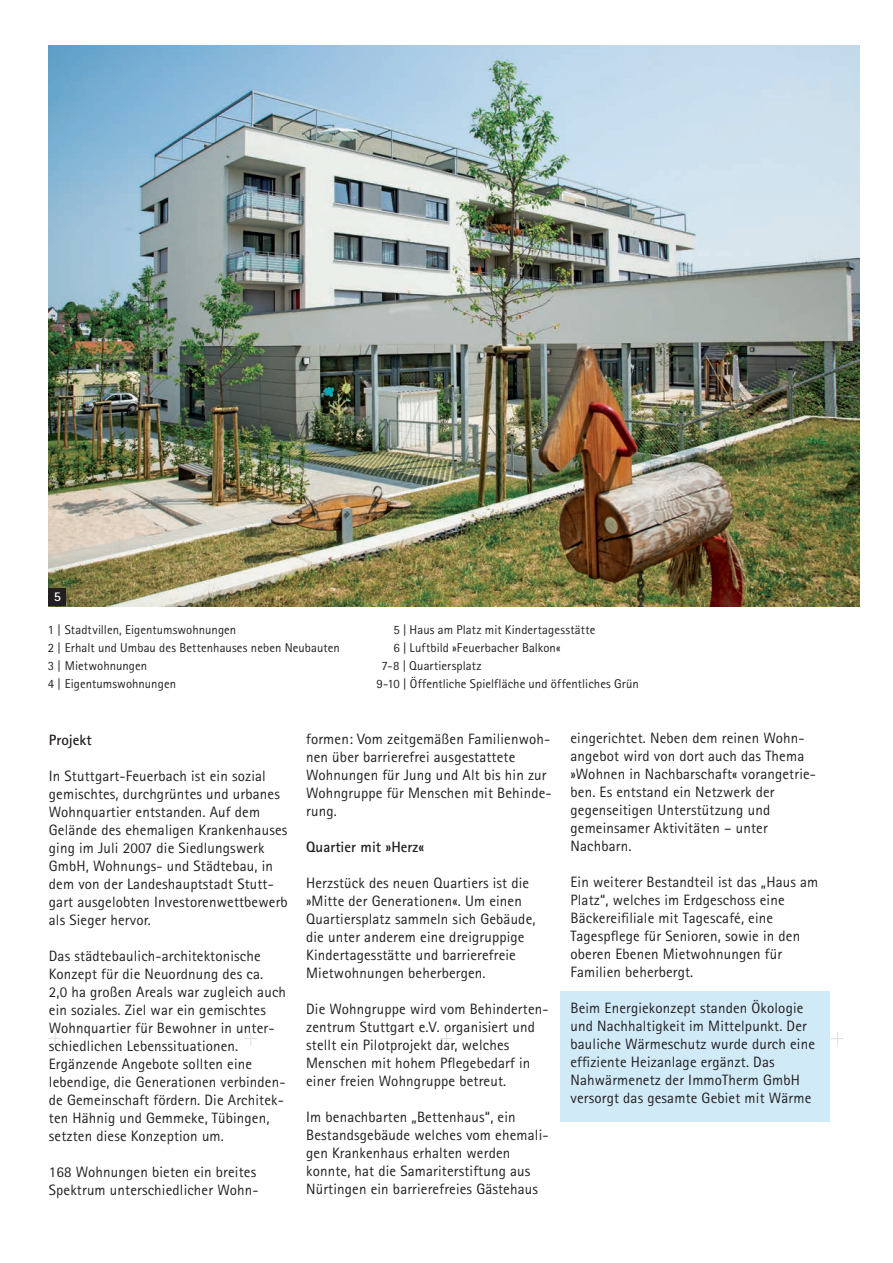
<style>
.page{position:relative;width:893px;height:1263px;background:#fff}
.page>*{position:absolute;margin:0;border:0;box-sizing:border-box;transform-origin:0 0}
.t1{font:15px/18px "Rotis Sans Serif";letter-spacing:.01em;color:#231f20}
.t2{font:700 15px "Rotis Sans Serif";color:#231f20}
.t3{font:700 13.5px "Rotis Sans Serif";color:#fff}
.t4{font:12.75px/18px "Rotis Sans Serif";letter-spacing:.005em;color:#231f20}
</style>
<div class="page">
<svg style="left:831px;top:1032px;width:12px;height:14px"></svg>
<svg style="left:440px;top:1032px;width:12px;height:14px"></svg>
<svg style="left:244px;top:1032px;width:13px;height:14px"></svg>
<svg style="left:48px;top:1031px;width:13px;height:15px"></svg>
<div style="left:560px;top:991px;width:269px;height:130px;background:#d0eaf8"></div>
<img style="left:49px;top:45px;width:810px;height:562px">
<div style="left:49px;top:588px;width:17px;height:17px;background:#231f20"></div>
<p class="t3" style="left:54px;top:588px;width:9px">5</p>
<p class="t4" style="left:48px;top:621px;width:294px">1 | Stadtvillen, Eigentumswohnungen<br>2 | Erhalt und Umbau des Bettenhauses neben Neubauten 3 | Mietwohnungen<br>4 | Eigentumswohnungen</p>
<p class="t4" style="left:393px;top:621px;width:204px">5 | Haus am Platz mit Kindertagesstätte</p>
<p class="t4" style="left:393px;top:639px;width:169px">6 | Luftbild »Feuerbacher Balkon«</p>
<p class="t4" style="left:382px;top:657px;width:101px">7-8 | Quartiersplatz</p>
<p class="t4" style="left:376px;top:675px;width:264px">9-10 | Öffentliche Spielfläche und öffentliches Grün</p>
<p class="t2" style="left:49px;top:730px;width:44px">Projekt</p>
<p class="t1" style="left:49px;top:767px;width:240px">In Stuttgart-Feuerbach ist ein sozial gemischtes, durchgrüntes und urbanes Wohnquartier entstanden. Auf dem Gelände des ehemaligen Krankenhauses ging im Juli 2007 die Siedlungswerk GmbH, Wohnungs- und Städtebau, in dem von der Landeshauptstadt Stutt&shy;gart ausgelobten Investorenwettbewerb als Sieger hervor.</p>
<p class="t1" style="left:49px;top:947px;width:239px">Das städtebaulich-architektonische Konzept für die Neuordnung des ca.<br>2,0 ha großen Areals war zugleich auch ein soziales. Ziel war ein gemischtes Wohnquartier für Bewohner in unter&shy;schiedlichen Lebenssituationen.<br>Ergänzende Angebote sollten eine lebendige, die Generationen verbinden&shy;de Gemeinschaft fördern. Die Architek&shy;ten Hähnig und Gemmeke, Tübingen, setzten diese Konzeption um.</p>
<p class="t1" style="left:49px;top:1163px;width:211px">168 Wohnungen bieten ein breites<br>Spektrum unterschiedlicher Wohn-</p>
<p class="t1" style="left:306px;top:730px;width:247px">formen: Vom zeitgemäßen Familienwoh&shy;nen über barrierefrei ausgestattete<br>Wohnungen für Jung und Alt bis hin zur<br>Wohngruppe für Menschen mit Behinde&shy;rung.</p>
<p class="t2" style="left:306px;top:838px;width:120px">Quartier mit »Herz«</p>
<p class="t1" style="left:306px;top:874px;width:231px">Herzstück des neuen Quartiers ist die »Mitte der Generationen«. Um einen Quartiersplatz sammeln sich Gebäude, die unter anderem eine dreigruppige Kindertagesstätte und barrierefreie Mietwohnungen beherbergen.</p>
<p class="t1" style="left:306px;top:1000px;width:244px">Die Wohngruppe wird vom Behinderten&shy;zentrum Stuttgart e.V. organisiert und stellt ein Pilotprojekt dar, welches Menschen mit hohem Pflegebedarf in einer freien Wohngruppe betreut.</p>
<p class="t1" style="left:306px;top:1108px;width:244px">Im benachbarten „Bettenhaus“, ein Bestandsgebäude welches vom ehemali&shy;gen Krankenhaus erhalten werden konnte, hat die Samariterstiftung aus Nürtingen ein barrierefreies Gästehaus</p>
<p class="t1" style="left:570px;top:729px;width:247px">eingerichtet. Neben dem reinen Wohn&shy;angebot wird von dort auch das Thema »Wohnen in Nachbarschaft« vorangetrie&shy;ben. Es entstand ein Netzwerk der gegenseitigen Unterstützung und gemeinsamer Aktivitäten – unter<br>Nachbarn.</p>
<p class="t1" style="left:570px;top:873px;width:249px">Ein weiterer Bestandteil ist das „Haus am Platz“, welches im Erdgeschoss eine Bäckereifiliale mit Tagescafé, eine Tagespflege für Senioren, sowie in den oberen Ebenen Mietwohnungen für Familien beherbergt.</p>
<p class="t1" style="left:570px;top:999px;width:246px">Beim Energiekonzept standen Ökologie und Nachhaltigkeit im Mittelpunkt. Der bauliche Wärmeschutz wurde durch eine effiziente Heizanlage ergänzt. Das Nahwärmenetz der ImmoTherm GmbH versorgt das gesamte Gebiet mit Wärme</p>
</div>
